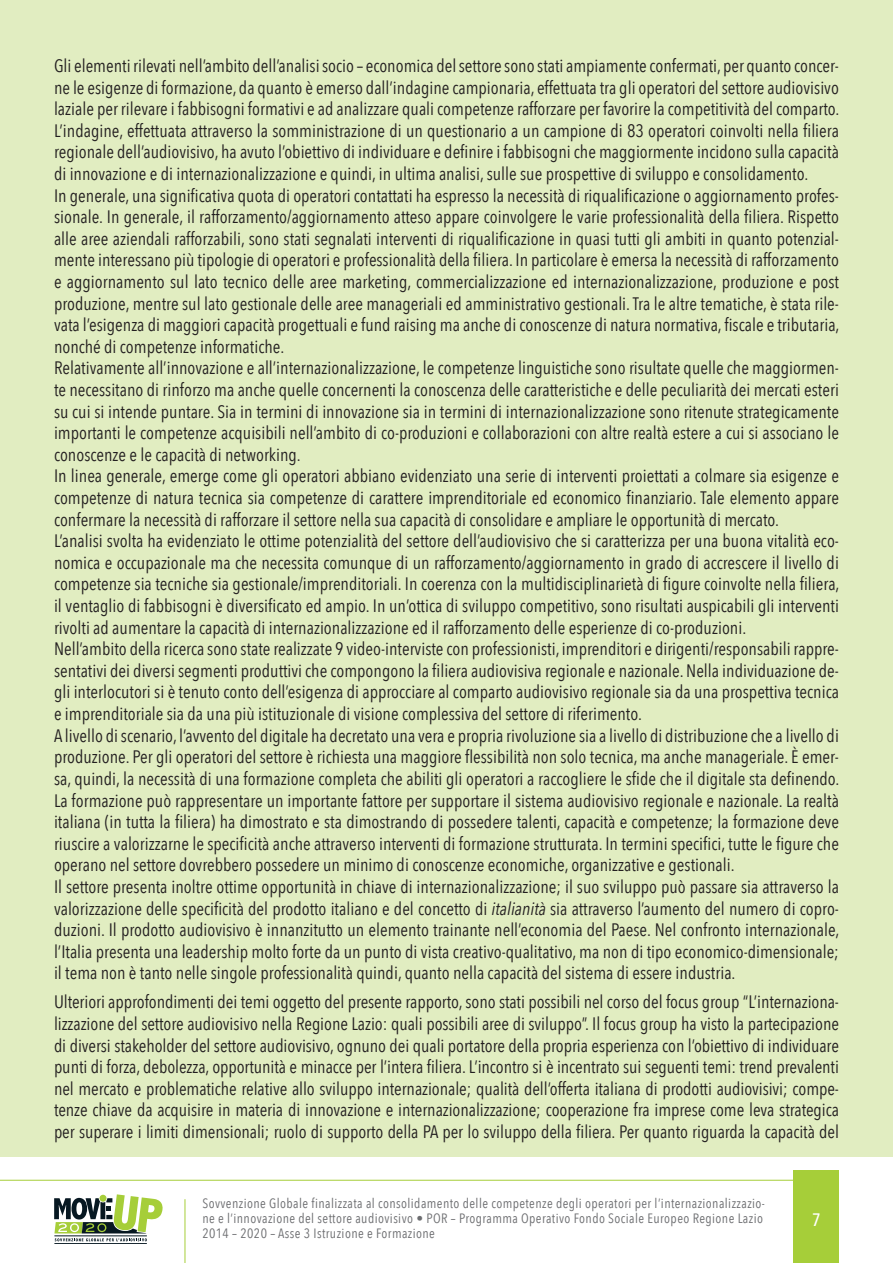
<style>
.page{position:relative;width:893px;height:1263px;background:#fff}
.page>*{position:absolute;margin:0;border:0;box-sizing:border-box;transform-origin:0 0}
.t1{font:18px/21.6px "Avenir Next Condensed";color:#231f20}
.t2{font:500 18px "Avenir Next Condensed";color:#fff}
.t3{font:13.5px/15px "Avenir Next Condensed";letter-spacing:.03em;color:#6c6d70}
.s1{font-style:italic}
</style>
<div class="page">
<hr style="left:54px;top:1243px;width:93px;height:1px;background:#071822">
<svg style="left:54px;top:1194px;width:109px;height:47px"></svg>
<hr style="left:0;top:1180px;width:826px;height:1px;background:#a6ce39">
<div style="left:793px;top:1170px;width:46px;height:93px;background:#a6ce39"></div>
<hr style="left:185px;top:1199px;width:1px;height:64px;background:#a6ce39">
<div style="left:0;top:0;width:893px;height:1157px;background:#e1edc1"></div>
<p class="t1" style="left:54px;top:54px;width:787px">Gli elementi rilevati nell’ambito dell’analisi socio – economica del settore sono stati ampiamente confermati, per quanto concer&shy;ne le esigenze di formazione, da quanto è emerso dall’indagine campionaria, effettuata tra gli operatori del settore audiovisivo laziale per rilevare i fabbisogni formativi e ad analizzare quali competenze rafforzare per favorire la competitività del comparto.<br>L’indagine, effettuata attraverso la somministrazione di un questionario a un campione di 83 operatori coinvolti nella filiera regionale dell’audiovisivo, ha avuto l’obiettivo di individuare e definire i fabbisogni che maggiormente incidono sulla capacità di innovazione e di internazionalizzazione e quindi, in ultima analisi, sulle sue prospettive di sviluppo e consolidamento.<br>In generale, una significativa quota di operatori contattati ha espresso la necessità di riqualificazione o aggiornamento profes&shy;sionale. In generale, il rafforzamento/aggiornamento atteso appare coinvolgere le varie professionalità della filiera. Rispetto alle aree aziendali rafforzabili, sono stati segnalati interventi di riqualificazione in quasi tutti gli ambiti in quanto potenzial&shy;mente interessano più tipologie di operatori e professionalità della filiera. In particolare è emersa la necessità di rafforzamento e aggiornamento sul lato tecnico delle aree marketing, commercializzazione ed internazionalizzazione, produzione e post produzione, mentre sul lato gestionale delle aree manageriali ed amministrativo gestionali. Tra le altre tematiche, è stata rile&shy;vata l’esigenza di maggiori capacità progettuali e fund raising ma anche di conoscenze di natura normativa, fiscale e tributaria, nonché di competenze informatiche.<br>Relativamente all’innovazione e all’internazionalizzazione, le competenze linguistiche sono risultate quelle che maggiormen&shy;te necessitano di rinforzo ma anche quelle concernenti la conoscenza delle caratteristiche e delle peculiarità dei mercati esteri su cui si intende puntare. Sia in termini di innovazione sia in termini di internazionalizzazione sono ritenute strategicamente importanti le competenze acquisibili nell’ambito di co-produzioni e collaborazioni con altre realtà estere a cui si associano le conoscenze e le capacità di networking.<br>In linea generale, emerge come gli operatori abbiano evidenziato una serie di interventi proiettati a colmare sia esigenze e competenze di natura tecnica sia competenze di carattere imprenditoriale ed economico finanziario. Tale elemento appare confermare la necessità di rafforzare il settore nella sua capacità di consolidare e ampliare le opportunità di mercato.<br>L’analisi svolta ha evidenziato le ottime potenzialità del settore dell’audiovisivo che si caratterizza per una buona vitalità eco&shy;nomica e occupazionale ma che necessita comunque di un rafforzamento/aggiornamento in grado di accrescere il livello di competenze sia tecniche sia gestionale/imprenditoriali. In coerenza con la multidisciplinarietà di figure coinvolte nella filiera, il ventaglio di fabbisogni è diversificato ed ampio. In un’ottica di sviluppo competitivo, sono risultati auspicabili gli interventi rivolti ad aumentare la capacità di internazionalizzazione ed il rafforzamento delle esperienze di co-produzioni.<br>Nell’ambito della ricerca sono state realizzate 9 video-interviste con professionisti, imprenditori e dirigenti/responsabili rappre&shy;sentativi dei diversi segmenti produttivi che compongono la filiera audiovisiva regionale e nazionale. Nella individuazione de&shy;gli interlocutori si è tenuto conto dell’esigenza di approcciare al comparto audiovisivo regionale sia da una prospettiva tecnica e imprenditoriale sia da una più istituzionale di visione complessiva del settore di riferimento.<br>A livello di scenario, l’avvento del digitale ha decretato una vera e propria rivoluzione sia a livello di distribuzione che a livello di produzione. Per gli operatori del settore è richiesta una maggiore flessibilità non solo tecnica, ma anche manageriale. È emer&shy;sa, quindi, la necessità di una formazione completa che abiliti gli operatori a raccogliere le sfide che il digitale sta definendo.<br>La formazione può rappresentare un importante fattore per supportare il sistema audiovisivo regionale e nazionale. La realtà italiana (in tutta la filiera) ha dimostrato e sta dimostrando di possedere talenti, capacità e competenze; la formazione deve riuscire a valorizzarne le specificità anche attraverso interventi di formazione strutturata. In termini specifici, tutte le figure che operano nel settore dovrebbero possedere un minimo di conoscenze economiche, organizzative e gestionali.<br>Il settore presenta inoltre ottime opportunità in chiave di internazionalizzazione; il suo sviluppo può passare sia attraverso la valorizzazione delle specificità del prodotto italiano e del concetto di <span class="s1">italianità</span> sia attraverso l’aumento del numero di copro&shy;duzioni. Il prodotto audiovisivo è innanzitutto un elemento trainante nell’economia del Paese. Nel confronto internazionale, l’Italia presenta una leadership molto forte da un punto di vista creativo-qualitativo, ma non di tipo economico-dimensionale; il tema non è tanto nelle singole professionalità quindi, quanto nella capacità del sistema di essere industria.</p>
<p class="t1" style="left:54px;top:990px;width:786px;text-align:justify">Ulteriori approfondimenti dei temi oggetto del presente rapporto, sono stati possibili nel corso del focus group “L’internaziona&shy;lizzazione del settore audiovisivo nella Regione Lazio: quali possibili aree di sviluppo”. Il focus group ha visto la partecipazione di diversi stakeholder del settore audiovisivo, ognuno dei quali portatore della propria esperienza con l’obiettivo di individuare punti di forza, debolezza, opportunità e minacce per l’intera filiera. L’incontro si è incentrato sui seguenti temi: trend prevalenti nel mercato e problematiche relative allo sviluppo internazionale; qualità dell’offerta italiana di prodotti audiovisivi; compe&shy;tenze chiave da acquisire in materia di innovazione e internazionalizzazione; cooperazione fra imprese come leva strategica per superare i limiti dimensionali; ruolo di supporto della PA per lo sviluppo della filiera. Per quanto riguarda la capacità del</p>
<p class="t3" style="left:202px;top:1195px;width:564px">Sovvenzione Globale finalizzata al consolidamento delle competenze degli operatori per l’internazionalizzazio&shy;ne e l’innovazione del settore audiovisivo • POR – Programma Operativo Fondo Sociale Europeo Regione Lazio<br>2014 – 2020 – Asse 3 Istruzione e Formazione</p>
<p class="t2" style="left:812px;top:1209px;width:10px">7</p>
</div>
